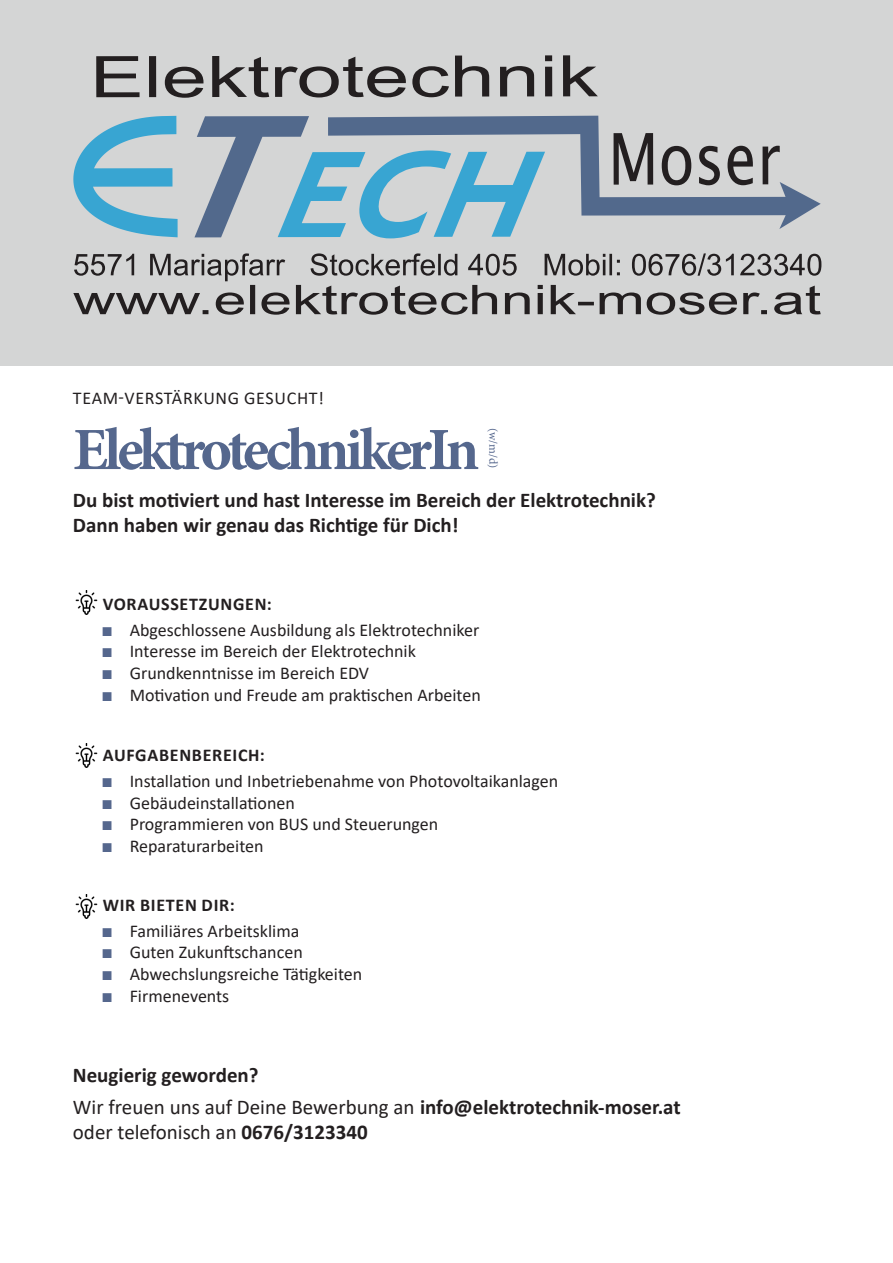
<style>
.page{position:relative;width:893px;height:1263px;background:#fff}
.page>*{position:absolute;margin:0;border:0;box-sizing:border-box;transform-origin:0 0}
.t1{font:700 60px "Minion Pro";letter-spacing:-.07em;color:#55678d}
.t2{font:700 21px/25.2px "Calibri";color:#231f20}
.t3{font:21px "Calibri";color:#231f20}
.t4{font:18px/21.6px "Calibri";color:#231f20}
.t5{font:18px "Calibri";letter-spacing:.04em;color:#231f20}
.t6{font:12px "Minion Pro";color:#55678d}
.s1{font-weight:700}
.s2{font-family:"Fakt Pro";color:#55678d}
.s3{font-weight:400}
</style>
<div class="page">
<div style="left:0;top:0;width:893px;height:365px;background:#d4d5d5"></div>
<img style="left:75px;top:894px;width:23px;height:24px">
<img style="left:75px;top:743px;width:23px;height:24px">
<img style="left:75px;top:590px;width:23px;height:24px">
<svg style="left:73px;top:116px;width:441px;height:122px"></svg>
<svg style="left:194px;top:116px;width:115px;height:121px"></svg>
<svg style="left:328px;top:116px;width:493px;height:113px"></svg>
<svg style="left:614px;top:133px;width:166px;height:52px"></svg>
<svg style="left:96px;top:55px;width:502px;height:43px"></svg>
<svg style="left:73px;top:253px;width:748px;height:62px"></svg>
<p class="t5" style="left:73px;top:385px;width:252px">TEAM-VERSTÄRKUNG GESUCHT!</p>
<h1 class="t1" style="left:73px;top:408px;width:408px">ElektrotechnikerIn</h1>
<p class="t6" style="left:500px;top:428px;width:42px;rotate:90deg">(w/m/d)</p>
<p class="t2" style="left:73px;top:487px;width:584px">Du bist motiviert und hast Interesse im Bereich der Elektrotechnik?<br>Dann haben wir genau das Richtige für Dich!</p>
<p class="t4" style="left:103px;top:590px;width:378px;line-height:25.8px"><span class="s1">VORAUSSETZUNGEN:<br></span><span class="s2">◼</span> Abgeschlossene Ausbildung als Elektrotechniker</p>
<p class="t4" style="left:103px;top:640px;width:380px"><span class="s2">◼</span> Interesse im Bereich der Elektrotechnik<br><span class="s2">◼</span> Grundkenntnisse im Bereich EDV<br><span class="s2">◼</span> Motivation und Freude am praktischen Arbeiten</p>
<p class="t4" style="left:103px;top:742px;width:457px;line-height:25.8px"><span class="s1">AUFGABENBEREICH:<br></span><span class="s2">◼</span> Installation und Inbetriebenahme von Photovoltaikanlagen</p>
<p class="t4" style="left:103px;top:791px;width:337px"><span class="s2">◼</span> Gebäudeinstallationen<br><span class="s2">◼</span> Programmieren von BUS und Steuerungen <span class="s2">◼</span> Reparaturarbeiten</p>
<p class="t4" style="left:103px;top:891px;width:198px;line-height:25.8px"><span class="s1">WIR BIETEN DIR:<br></span><span class="s2">◼</span> Familiäres Arbeitsklima</p>
<p class="t4" style="left:103px;top:941px;width:261px"><span class="s2">◼</span> Guten Zukunftschancen<br><span class="s2">◼</span> Abwechslungsreiche Tätigkeiten <span class="s2">◼</span> Firmenevents</p>
<p class="t2" style="left:73px;top:1058px;width:609px;line-height:32.1px">Neugierig geworden?<br><span class="s3">Wir freuen uns auf Deine Bewerbung an</span> info@elektrotechnik-moser.at</p>
<p class="t3" style="left:73px;top:1117px;width:296px">oder telefonisch an <span class="s1">0676/3123340</span></p>
</div>
